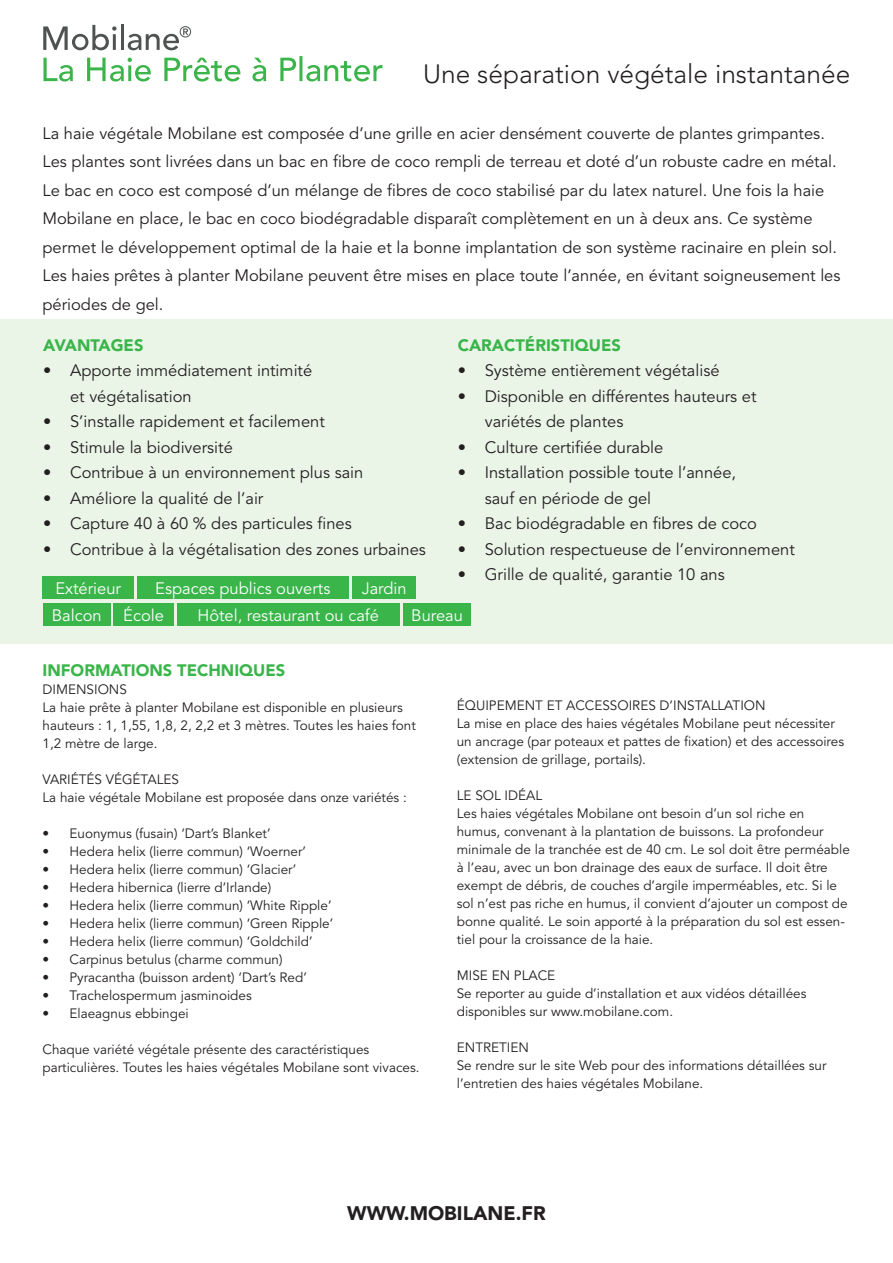
<style>
.page{position:relative;width:893px;height:1263px;background:#fff}
.page>*{position:absolute;margin:0;border:0;box-sizing:border-box;transform-origin:0 0}
.t1{font:300 26.25px "Avenir LT Std";color:#231f20}
.t2{font:900 19.5px "Avenir LT Std";color:#231f20}
.t3{font:16.5px/28.5px "Avenir LT Std";color:#231f20}
.t4{font:16.5px/26.8px "Avenir LT Std";color:#fff}
.t5{font:900 16.5px "Avenir LT Std";color:#3ab54a}
.t6{font:13.5px/18px "Avenir LT Std";color:#231f20}
</style>
<div class="page">
<div style="left:0;top:319px;width:893px;height:325px;background:#eaf5e8"></div>
<div style="left:43px;top:576px;width:91px;height:23px;background:#3ab54a"></div>
<div style="left:43px;top:603px;width:67px;height:23px;background:#3ab54a"></div>
<div style="left:352px;top:576px;width:64px;height:23px;background:#3ab54a"></div>
<div style="left:137px;top:576px;width:212px;height:23px;background:#3ab54a"></div>
<div style="left:113px;top:603px;width:61px;height:23px;background:#3ab54a"></div>
<div style="left:177px;top:603px;width:223px;height:23px;background:#3ab54a"></div>
<div style="left:403px;top:603px;width:68px;height:23px;background:#3ab54a"></div>
<svg style="left:43px;top:25px;width:74px;height:25px"></svg>
<hr style="left:113px;top:34px;width:3px;height:16px;background:#4f5252">
<hr style="left:121px;top:25px;width:3px;height:25px;background:#4f5252">
<svg style="left:43px;top:58px;width:30px;height:24px"></svg>
<svg style="left:87px;top:58px;width:64px;height:24px"></svg>
<svg style="left:164px;top:58px;width:76px;height:24px"></svg>
<svg style="left:252px;top:58px;width:14px;height:23px"></svg>
<svg style="left:280px;top:58px;width:16px;height:23px"></svg>
<hr style="left:299px;top:56px;width:3px;height:25px;background:#3bb54a">
<svg style="left:306px;top:61px;width:77px;height:21px"></svg>
<svg style="left:128px;top:26px;width:63px;height:24px"></svg>
<h1 class="t1" style="left:423px;top:58px;width:429px">Une séparation végétale instantanée</h1>
<p class="t3" style="left:43px;top:119px;width:799px">La haie végétale Mobilane est composée d’une grille en acier densément couverte de plantes grimpantes.<br>Les plantes sont livrées dans un bac en fibre de coco rempli de terreau et doté d’un robuste cadre en métal.<br>Le bac en coco est composé d’un mélange de fibres de coco stabilisé par du latex naturel. Une fois la haie Mobilane en place, le bac en coco biodégradable disparaît complètement en un à deux ans. Ce système permet le développement optimal de la haie et la bonne implantation de son système racinaire en plein sol.<br>Les haies prêtes à planter Mobilane peuvent être mises en place toute l’année, en évitant soigneusement les périodes de gel.</p>
<p class="t5" style="left:43px;top:335px;width:102px">AVANTAGES</p>
<p class="t3" style="left:70px;top:358px;width:244px;line-height:25.5px;text-indent:-27px">• Apporte immédiatement intimité et végétalisation</p>
<p class="t3" style="left:43px;top:408px;width:283px">• S’installe rapidement et facilement</p>
<p class="t3" style="left:43px;top:433px;width:191px">• Stimule la biodiversité</p>
<p class="t3" style="left:43px;top:459px;width:322px">• Contribue à un environnement plus sain</p>
<p class="t3" style="left:43px;top:484px;width:222px">• Améliore la qualité de l’air</p>
<p class="t3" style="left:43px;top:510px;width:310px">• Capture 40 à 60 % des particules fines</p>
<p class="t3" style="left:43px;top:535px;width:384px">• Contribue à la végétalisation des zones urbaines</p>
<p class="t5" style="left:458px;top:335px;width:165px">CARACTÉRISTIQUES</p>
<p class="t3" style="left:458px;top:357px;width:263px">• Système entièrement végétalisé</p>
<p class="t3" style="left:485px;top:384px;width:273px;line-height:25.5px;text-indent:-27px">• Disponible en différentes hauteurs et variétés de plantes</p>
<p class="t3" style="left:458px;top:433px;width:207px">• Culture certifiée durable</p>
<p class="t3" style="left:485px;top:460px;width:253px;line-height:25.5px;text-indent:-27px">• Installation possible toute l’année, sauf en période de gel</p>
<p class="t3" style="left:458px;top:510px;width:301px">• Bac biodégradable en fibres de coco</p>
<p class="t3" style="left:458px;top:535px;width:339px">• Solution respectueuse de l’environnement</p>
<p class="t3" style="left:458px;top:561px;width:269px">• Grille de qualité, garantie 10 ans</p>
<p class="t4" style="left:52px;top:575px;width:71px">Extérieur<br>Balcon</p>
<p class="t4" style="left:155px;top:575px;width:177px">Espaces publics ouverts</p>
<p class="t4" style="left:362px;top:575px;width:46px">Jardin</p>
<p class="t4" style="left:123px;top:602px;width:42px">École</p>
<p class="t4" style="left:197px;top:602px;width:183px">Hôtel, restaurant ou café</p>
<p class="t4" style="left:411px;top:602px;width:53px">Bureau</p>
<p class="t5" style="left:43px;top:660px;width:244px">INFORMATIONS TECHNIQUES</p>
<p class="t6" style="left:43px;top:681px;width:375px">DIMENSIONS<br>La haie prête à planter Mobilane est disponible en plusieurs hauteurs : 1, 1,55, 1,8, 2, 2,2 et 3 mètres. Toutes les haies font 1,2 mètre de large.</p>
<p class="t6" style="left:43px;top:771px;width:366px">VARIÉTÉS VÉGÉTALES<br>La haie végétale Mobilane est proposée dans onze variétés :</p>
<p class="t6" style="left:43px;top:825px;width:230px">• Euonymus (fusain) ‘Dart’s Blanket’</p>
<p class="t6" style="left:43px;top:843px;width:265px">• Hedera helix (lierre commun) ‘Woerner’</p>
<p class="t6" style="left:43px;top:860px;width:255px">• Hedera helix (lierre commun) ‘Glacier’</p>
<p class="t6" style="left:43px;top:878px;width:230px">• Hedera hibernica (lierre d’Irlande)</p>
<p class="t6" style="left:43px;top:896px;width:291px">• Hedera helix (lierre commun) ‘White Ripple’</p>
<p class="t6" style="left:43px;top:914px;width:292px">• Hedera helix (lierre commun) ‘Green Ripple’</p>
<p class="t6" style="left:43px;top:932px;width:272px">• Hedera helix (lierre commun) ‘Goldchild’</p>
<p class="t6" style="left:43px;top:950px;width:242px">• Carpinus betulus (charme commun)</p>
<p class="t6" style="left:43px;top:968px;width:266px">• Pyracantha (buisson ardent) ‘Dart’s Red’</p>
<p class="t6" style="left:43px;top:986px;width:211px">• Trachelospermum jasminoides</p>
<p class="t6" style="left:43px;top:1004px;width:148px">• Elaeagnus ebbingei</p>
<p class="t6" style="left:43px;top:1040px;width:379px">Chaque variété végétale présente des caractéristiques particulières. Toutes les haies végétales Mobilane sont vivaces.</p>
<p class="t6" style="left:457px;top:696px;width:389px">ÉQUIPEMENT ET ACCESSOIRES D’INSTALLATION<br>La mise en place des haies végétales Mobilane peut nécessiter un ancrage (par poteaux et pattes de fixation) et des accessoires (extension de grillage, portails).</p>
<p class="t6" style="left:457px;top:786px;width:394px">LE SOL IDÉAL<br>Les haies végétales Mobilane ont besoin d’un sol riche en humus, convenant à la plantation de buissons. La profondeur minimale de la tranchée est de 40 cm. Le sol doit être perméable à l’eau, avec un bon drainage des eaux de surface. Il doit être exempt de débris, de couches d’argile imperméables, etc. Si le sol n’est pas riche en humus, il convient d’ajouter un compost de bonne qualité. Le soin apporté à la préparation du sol est essen&shy;tiel pour la croissance de la haie.</p>
<p class="t6" style="left:457px;top:966px;width:351px">MISE EN PLACE<br>Se reporter au guide d’installation et aux vidéos détaillées disponibles sur www.mobilane.com.</p>
<p class="t6" style="left:457px;top:1038px;width:371px">ENTRETIEN<br>Se rendre sur le site Web pour des informations détaillées sur l’entretien des haies végétales Mobilane.</p>
<h2 class="t2" style="left:347px;top:1201px;width:200px">WWW.MOBILANE.FR</h2>
</div>
